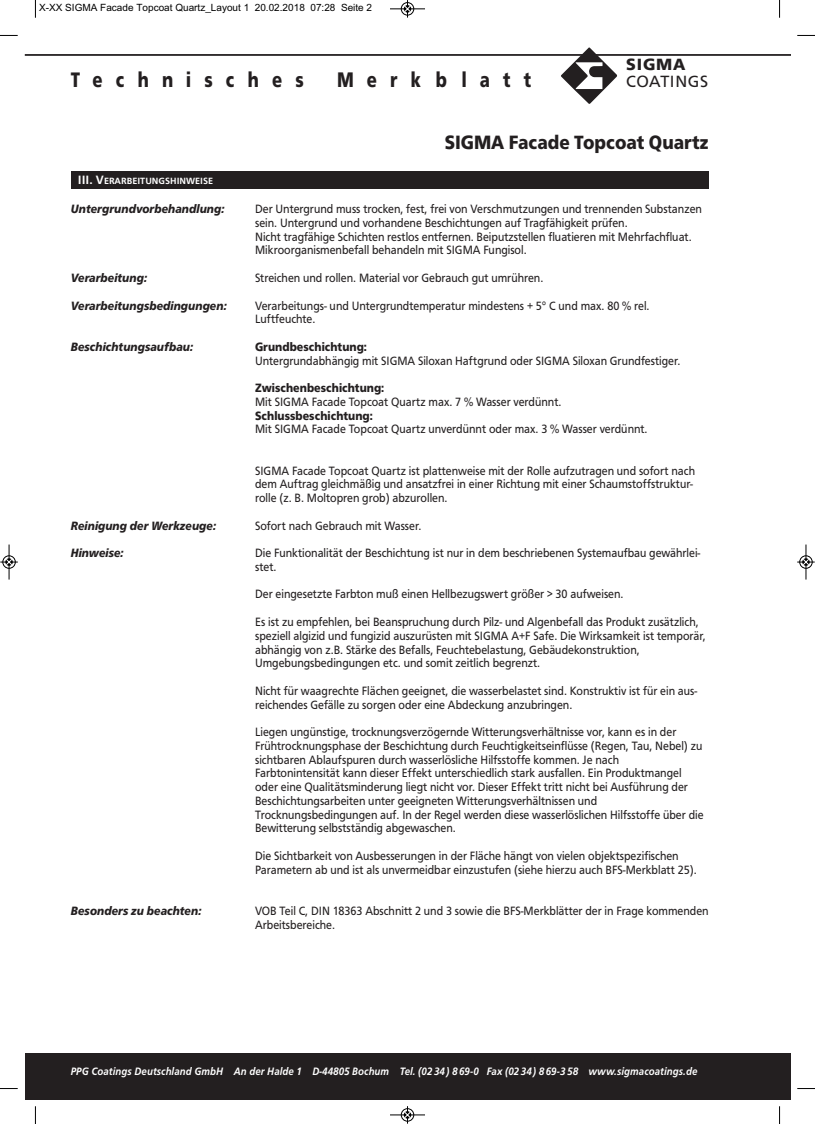
<style>
.page{position:relative;width:815px;height:1124px;background:#fff}
.page>*{position:absolute;margin:0;border:0;box-sizing:border-box;transform-origin:0 0}
.t1{font:700 21.88px "Frutus T";letter-spacing:.75em;color:#231f20;scale:.8 1}
.t2{font:700 20px "Frutus T";color:#231f20;scale:.9 1}
.t3{font:16.88px "Frutus T";color:#231f20}
.t4{font:700 16.88px "Frutus T";color:#231f20}
.t5{font:12.5px/13.8px "Frutus T";color:#231f20;scale:.9 1}
.t6{font:italic 700 12.5px "Frutus T";color:#231f20;scale:.9 1}
.t7{font:700 12.5px "Frutus T";color:#231f20;scale:.9 1}
.t8{font:italic 500 11.12px "Frutus T";letter-spacing:.01em;color:#fff;scale:.9 1}
.t9{font:10px "Arial";color:#000}
.t10{font:500 9.38px "Frutus T";color:#fff}
.s1{font-size:12.5px}
</style>
<div class="page">
<div style="left:25px;top:1052px;width:765px;height:46px;background:#231f20"></div>
<hr style="left:25px;top:54px;width:765px;height:2px;background:#231f20">
<svg style="left:561px;top:47px;width:56px;height:57px"></svg>
<div style="left:71px;top:171px;width:638px;height:18px;background:#231f20"></div>
<svg style="left:35px;top:0;width:1px;height:18px"></svg>
<svg style="left:0;top:35px;width:18px;height:1px"></svg>
<svg style="left:779px;top:0;width:1px;height:18px"></svg>
<svg style="left:797px;top:35px;width:18px;height:1px"></svg>
<svg style="left:35px;top:1106px;width:1px;height:17px"></svg>
<svg style="left:0;top:1088px;width:18px;height:1px"></svg>
<svg style="left:779px;top:1106px;width:1px;height:17px"></svg>
<svg style="left:797px;top:1088px;width:18px;height:1px"></svg>
<div style="left:401px;top:2px;width:13px;height:14px;border:1px solid #fff;border-radius:50%"></div>
<hr style="left:390px;top:9px;width:35px;height:1px;background:#000">
<div style="left:401px;top:2px;width:13px;height:13px;border:1px solid #000;border-radius:50%"></div>
<svg style="left:404px;top:0;width:7px;height:18px"></svg>
<hr style="left:390px;top:1114px;width:35px;height:1px;background:#000">
<div style="left:401px;top:1108px;width:13px;height:13px;border:1px solid #000;border-radius:50%"></div>
<svg style="left:404px;top:1106px;width:7px;height:17px"></svg>
<div style="left:2px;top:555px;width:14px;height:13px;border:1px solid #fff;border-radius:50%"></div>
<hr style="left:9px;top:544px;width:1px;height:35px;background:#000">
<div style="left:3px;top:555px;width:12px;height:13px;border:1px solid #000;border-radius:50%"></div>
<svg style="left:0;top:558px;width:18px;height:7px"></svg>
<div style="left:799px;top:555px;width:14px;height:13px;border:1px solid #fff;border-radius:50%"></div>
<hr style="left:806px;top:544px;width:1px;height:35px;background:#000">
<div style="left:800px;top:555px;width:12px;height:13px;border:1px solid #000;border-radius:50%"></div>
<svg style="left:797px;top:558px;width:18px;height:7px"></svg>
<p class="t9" style="left:39px;top:2px;width:334px">X-XX SIGMA Facade Topcoat Quartz_Layout 1 20.02.2018 07:28 Seite 2</p>
<h1 class="t1" style="left:71px;top:66px;width:293px">Technisches</h1>
<h1 class="t1" style="left:337px;top:66px;width:244px">Merkblatt</h1>
<h3 class="t4" style="left:626px;top:55px;width:61px">SIGM A</h3>
<h3 class="t3" style="left:626px;top:71px;width:84px">C O A TIN GS</h3>
<p class="t10" style="left:78px;top:175px;width:137px"><span class="s1">III. V</span>ERARBEITUNGSHINWEISE</p>
<h2 class="t2" style="left:445px;top:130px;width:295px">SIGMA Facade Topcoat Quartz</h2>
<p class="t6" style="left:71px;top:201px;width:172px">Untergrundvorbehandlung:</p>
<p class="t5" style="left:255px;top:202px;width:498px">Der Untergrund muss trocken, fest, frei von Verschmutzungen und trennenden Substanzen sein. Untergrund und vorhandene Beschichtungen auf Tragfähigkeit prüfen.<br>Nicht tragfähige Schichten restlos entfernen. Beiputzstellen fluatieren mit Mehrfachfluat.<br>Mikroorganismenbefall behandeln mit SIGMA Fungisol.</p>
<p class="t6" style="left:71px;top:270px;width:86px">Verarbeitung:</p>
<p class="t5" style="left:255px;top:271px;width:322px">Streichen und rollen. Material vor Gebrauch gut umrühren.</p>
<p class="t6" style="left:71px;top:298px;width:175px">Verarbeitungsbedingungen:</p>
<p class="t5" style="left:255px;top:298px;width:440px">Verarbeitungs- und Untergrundtemperatur mindestens + 5° C und max. 80 % rel.<br>Luftfeuchte.</p>
<p class="t6" style="left:71px;top:339px;width:137px">Beschichtungsaufbau:</p>
<p class="t7" style="left:255px;top:339px;width:126px">Grundbeschichtung:</p>
<p class="t5" style="left:255px;top:353px;width:474px">Untergrundabhängig mit SIGMA Siloxan Haftgrund oder SIGMA Siloxan Grundfestiger.</p>
<p class="t7" style="left:255px;top:380px;width:145px">Zwischenbeschichtung:</p>
<p class="t5" style="left:255px;top:394px;width:342px">Mit SIGMA Facade Topcoat Quartz max. 7 % Wasser verdünnt.</p>
<p class="t7" style="left:255px;top:408px;width:132px">Schlussbeschichtung:</p>
<p class="t5" style="left:255px;top:422px;width:438px">Mit SIGMA Facade Topcoat Quartz unverdünnt oder max. 3 % Wasser verdünnt.</p>
<p class="t5" style="left:255px;top:463px;width:490px">SIGMA Facade Topcoat Quartz ist plattenweise mit der Rolle aufzutragen und sofort nach dem Auftrag gleichmäßig und ansatzfrei in einer Richtung mit einer Schaumstoffstruktur&shy;rolle (z. B. Moltopren grob) abzurollen.</p>
<p class="t6" style="left:71px;top:518px;width:163px">Reinigung der Werkzeuge:</p>
<p class="t5" style="left:255px;top:518px;width:186px">Sofort nach Gebrauch mit Wasser.</p>
<p class="t6" style="left:71px;top:545px;width:60px">Hinweise:</p>
<p class="t5" style="left:255px;top:546px;width:496px">Die Funktionalität der Beschichtung ist nur in dem beschriebenen Systemaufbau gewährlei&shy;stet.</p>
<p class="t5" style="left:255px;top:580px;width:494px;line-height:27.5px">Der eingesetzte Farbton muß einen Hellbezugswert größer &gt; 30 aufweisen.<br>Es ist zu empfehlen, bei Beanspruchung durch Pilz- und Algenbefall das Produkt zusätzlich,</p>
<p class="t5" style="left:255px;top:628px;width:502px">speziell algizid und fungizid auszurüsten mit SIGMA A+F Safe. Die Wirksamkeit ist temporär, abhängig von z.B. Stärke des Befalls, Feuchtebelastung, Gebäudekonstruktion,<br>Umgebungsbedingungen etc. und somit zeitlich begrenzt.</p>
<p class="t5" style="left:255px;top:683px;width:493px">Nicht für waagrechte Flächen geeignet, die wasserbelastet sind. Konstruktiv ist für ein aus&shy;reichendes Gefälle zu sorgen oder eine Abdeckung anzubringen.</p>
<p class="t5" style="left:255px;top:724px;width:500px">Liegen ungünstige, trocknungsverzögernde Witterungsverhältnisse vor, kann es in der Frühtrocknungsphase der Beschichtung durch Feuchtigkeitseinflüsse (Regen, Tau, Nebel) zu sichtbaren Ablaufspuren durch wasserlösliche Hilfsstoffe kommen. Je nach Farbtonintensität kann dieser Effekt unterschiedlich stark ausfallen. Ein Produktmangel oder eine Qualitätsminderung liegt nicht vor. Dieser Effekt tritt nicht bei Ausführung der Beschichtungsarbeiten unter geeigneten Witterungsverhältnissen und Trocknungsbedingungen auf. In der Regel werden diese wasserlöslichen Hilfsstoffe über die Bewitterung selbstständig abgewaschen.</p>
<p class="t5" style="left:255px;top:848px;width:492px">Die Sichtbarkeit von Ausbesserungen in der Fläche hängt von vielen objektspezifischen<br>Parametern ab und ist als unvermeidbar einzustufen (siehe hierzu auch BFS-Merkblatt 25).</p>
<p class="t6" style="left:71px;top:903px;width:147px">Besonders zu beachten:</p>
<p class="t5" style="left:255px;top:903px;width:505px">VOB Teil C, DIN 18363 Abschnitt 2 und 3 sowie die BFS-Merkblätter der in Frage kommenden<br>Arbeitsbereiche.</p>
<p class="t8" style="left:71px;top:1064px;width:698px">PPG Coatings Deutschland GmbH An der Halde 1 D-44805 Bochum Tel. (02 34) 869-0 Fax (02 34) 869-3 58 www.sigmacoatings.de</p>
</div>
